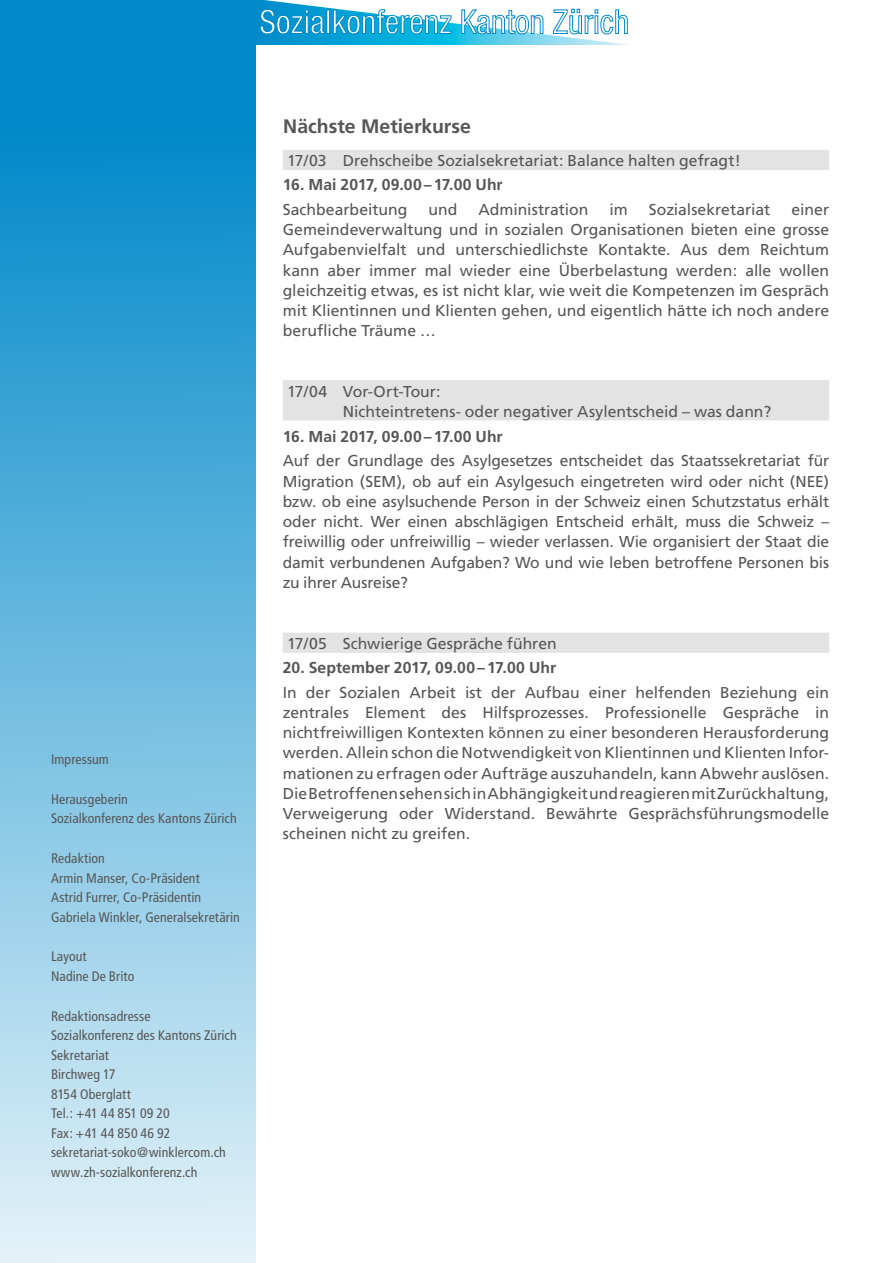
<style>
.page{position:relative;width:893px;height:1263px;background:#fff}
.page>*{position:absolute;margin:0;border:0;box-sizing:border-box;transform-origin:0 0}
.t1{font:700 19.5px "Frutiger";letter-spacing:-.005em;color:#565655}
.t2{font:15.75px/20.2px "Frutiger";color:#565655;text-align:justify}
.t3{font:700 15.75px "Frutiger";letter-spacing:.005em;color:#565655}
.t4{font:condensed 13.8px/19.5px "Frutiger";letter-spacing:.005em;color:#565655}
</style>
<div class="page">
<div style="left:0;top:0;width:255px;height:1263px;background:linear-gradient(to bottom,#007fc6,#e3f1f8)"></div>
<svg style="left:253px;top:0;width:376px;height:45px"></svg>
<div style="left:283px;top:150px;width:546px;height:20px;background:#e3e3e3"></div>
<div style="left:283px;top:380px;width:546px;height:40px;background:#e3e3e3"></div>
<div style="left:283px;top:633px;width:546px;height:20px;background:#e3e3e3"></div>
<p class="t4" style="left:51px;top:750px;width:59px">Impressum</p>
<p class="t4" style="left:51px;top:789px;width:187px">Herausgeberin<br>Sozialkonferenz des Kantons Zürich</p>
<p class="t4" style="left:51px;top:849px;width:190px">Redaktion<br>Armin Manser, Co-Präsident<br>Astrid Furrer, Co-Präsidentin<br>Gabriela Winkler, Generalsekretärin</p>
<p class="t4" style="left:51px;top:947px;width:85px">Layout<br>Nadine De Brito</p>
<p class="t4" style="left:51px;top:1006px;width:187px">Redaktionsadresse<br>Sozialkonferenz des Kantons Zürich<br>Sekretariat<br>Birchweg 17<br>8154 Oberglatt<br>Tel.: +41 44 851 09 20<br>Fax: +41 44 850 46 92 sekretariat-soko@winklercom.ch www.zh-sozialkonferenz.ch</p>
<p class="t1" style="left:283px;top:115px;width:189px">Nächste Metierkurse</p>
<p class="t2" style="left:287px;top:150px;width:455px">17/03 Drehscheibe Sozialsekretariat: Balance halten gefragt!</p>
<p class="t3" style="left:283px;top:176px;width:221px">16. Mai 2017, 09.00–17.00 Uhr</p>
<p class="t2" style="left:283px;top:199px;width:126px">Sachbearbeitung</p>
<p class="t2" style="left:428px;top:199px;width:30px">und</p>
<p class="t2" style="left:479px;top:199px;width:111px">Administration</p>
<p class="t2" style="left:610px;top:199px;width:20px">im</p>
<p class="t2" style="left:649px;top:199px;width:123px">Sozialsekretariat</p>
<p class="t2" style="left:283px;top:199px;width:548px;text-indent:509px">einer Gemeindeverwaltung und in sozialen Organisationen bieten eine grosse Aufgabenvielfalt und unterschiedlichste Kontakte. Aus dem Reichtum kann aber immer mal wieder eine Überbelastung werden: alle wollen gleichzeitig etwas, es ist nicht klar, wie weit die Kompetenzen im Gespräch mit Klientinnen und Klienten gehen, und eigentlich hätte ich noch andere berufliche Träume …</p>
<p class="t2" style="left:343px;top:381px;width:430px;text-indent:-56px">17/04 Vor-Ort-Tour:<br>Nichteintretens- oder negativer Asylentscheid – was dann?</p>
<p class="t3" style="left:283px;top:427px;width:221px">16. Mai 2017, 09.00–17.00 Uhr</p>
<p class="t2" style="left:283px;top:451px;width:548px">Auf der Grundlage des Asylgesetzes entscheidet das Staatssekretariat für Migration (SEM), ob auf ein Asylgesuch eingetreten wird oder nicht (NEE) bzw. ob eine asylsuchende Person in der Schweiz einen Schutzstatus erhält oder nicht. Wer einen abschlägigen Entscheid erhält, muss die Schweiz – freiwillig oder unfreiwillig – wieder verlassen. Wie organisiert der Staat die damit verbundenen Aufgaben? Wo und wie leben betroffene Personen bis zu ihrer Ausreise?</p>
<p class="t2" style="left:287px;top:633px;width:271px">17/05 Schwierige Gespräche führen</p>
<p class="t3" style="left:283px;top:658px;width:275px">20. September 2017, 09.00–17.00 Uhr</p>
<p class="t2" style="left:283px;top:682px;width:548px">In der Sozialen Arbeit ist der Aufbau einer helfenden Beziehung ein zentrales Element des Hilfsprozesses. Professionelle Gespräche in nichtfreiwilligen Kontexten können zu einer besonderen Herausforderung werden. Allein schon die Notwendigkeit von Klientinnen und Klienten Infor&shy;mationen zu erfragen oder Aufträge auszuhandeln, kann Abwehr auslösen.<br>Die Betroffenen sehen sich in Abhängigkeit und reagieren mit Zurückhaltung, Verweigerung oder Widerstand. Bewährte Gesprächsführungsmodelle scheinen nicht zu greifen.</p>
</div>
